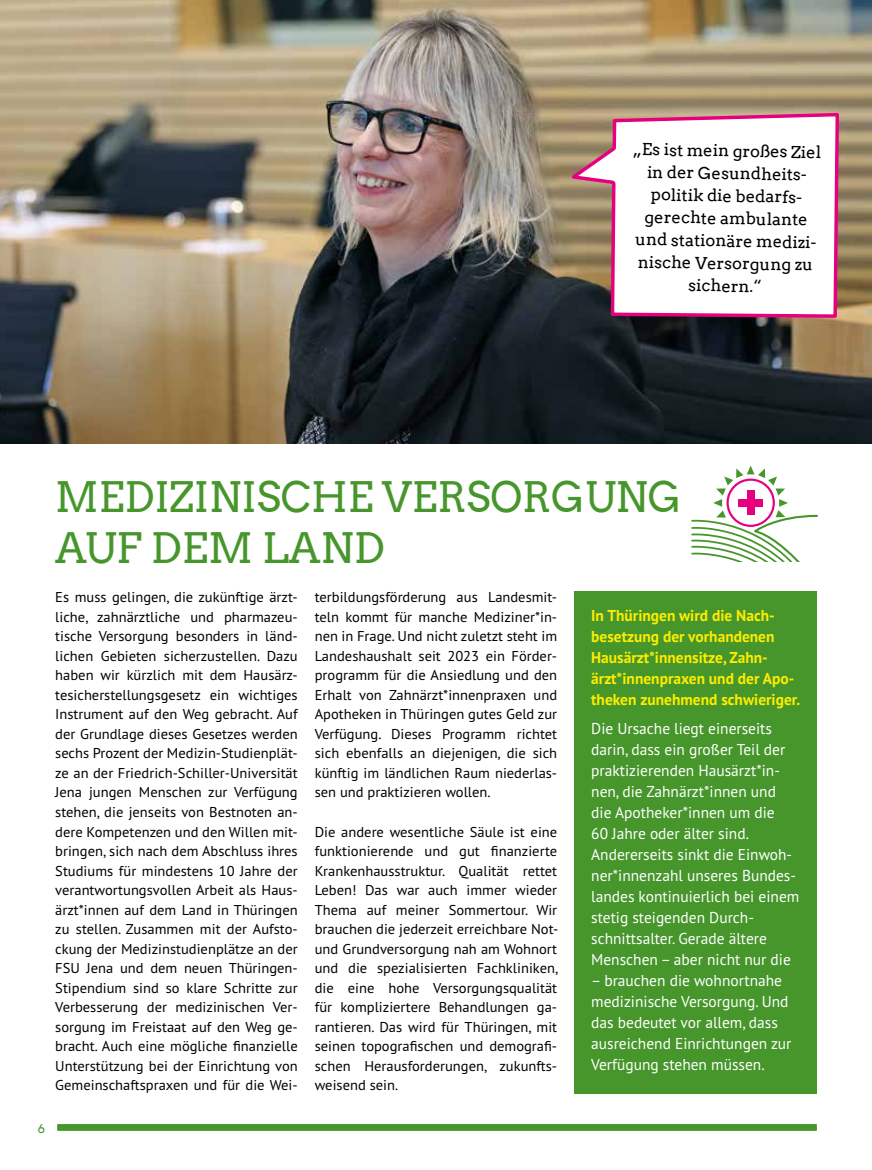
<style>
.page{position:relative;width:872px;height:1170px;background:#fff}
.page>*{position:absolute;margin:0;border:0;box-sizing:border-box;transform-origin:0 0}
.t1{font:42px/50.4px "Arvo";color:#46962b}
.t2{font:16.5px/22.5px "Arvo";color:#000;text-align:center}
.t3{font:15.75px/21px "PT Sans Pro";color:#fff}
.t4{font:700 15.75px/21px "PT Sans Pro";color:#ffed00}
.t5{font:14.25px/19.5px "PT Sans Pro";color:#000;text-align:justify}
.t6{font:12px "Arvo";color:#46962b}
</style>
<div class="page">
<img style="left:0;top:0;width:872px;height:443px">
<div style="left:57px;top:1124px;width:759px;height:6px;background:#46962b"></div>
<svg style="left:691px;top:465px;width:127px;height:97px"></svg>
<div style="left:574px;top:591px;width:242px;height:502px;background:#46962b"></div>
<svg style="left:564px;top:111px;width:276px;height:208px"></svg>
<div style="left:726px;top:478px;width:49px;height:49px;border:2px solid #e6007d;border-radius:50%"></div>
<div style="left:747px;top:490px;width:7px;height:24px;background:#e6007d"></div>
<div style="left:738px;top:499px;width:24px;height:7px;background:#e6007d"></div>
<p class="t2" style="left:634px;top:138px;width:189px;rotate:1deg">„Es ist mein großes Ziel in der Gesundheits&shy;politik die bedarfs&shy;gerechte ambulante und stationäre medizi&shy;nische Versorgung zu sichern.“</p>
<h1 class="t1" style="left:55px;top:472px;width:627px">MEDIZINISCHE VERSORGUNG<br>AUF DEM LAND</h1>
<p class="t5" style="left:55px;top:587px;width:244px">Es muss gelingen, die zukünftige ärzt&shy;liche, zahnärztliche und pharmazeu&shy;tische Versorgung besonders in länd&shy;lichen Gebieten sicherzustellen. Dazu haben wir kürzlich mit dem Hausärz&shy;tesicherstellungsgesetz ein wichtiges Instrument auf den Weg gebracht. Auf der Grundlage dieses Gesetzes werden sechs Prozent der Medizin-Studienplät&shy;ze an der Friedrich-Schiller-Universität Jena jungen Menschen zur Verfügung stehen, die jenseits von Bestnoten an&shy;dere Kompetenzen und den Willen mit&shy;bringen, sich nach dem Abschluss ihres Studiums für mindestens 10 Jahre der verantwortungsvollen Arbeit als Haus&shy;ärzt*innen auf dem Land in Thüringen zu stellen. Zusammen mit der Aufsto&shy;ckung der Medizinstudienplätze an der FSU Jena und dem neuen Thüringen-Stipendium sind so klare Schritte zur Verbesserung der medizinischen Ver&shy;sorgung im Freistaat auf den Weg ge&shy;bracht. Auch eine mögliche finanzielle Unterstützung bei der Einrichtung von Gemeinschaftspraxen und für die Wei-</p>
<p class="t5" style="left:315px;top:587px;width:244px">terbildungsförderung aus Landesmit&shy;teln kommt für manche Mediziner*in&shy;nen in Frage. Und nicht zuletzt steht im Landeshaushalt seit 2023 ein Förder&shy;programm für die Ansiedlung und den Erhalt von Zahnärzt*innenpraxen und Apotheken in Thüringen gutes Geld zur Verfügung. Dieses Programm richtet sich ebenfalls an diejenigen, die sich künftig im ländlichen Raum niederlas&shy;sen und praktizieren wollen.</p>
<p class="t5" style="left:315px;top:821px;width:245px">Die andere wesentliche Säule ist eine funktionierende und gut finanzierte Krankenhausstruktur. Qualität rettet Leben! Das war auch immer wieder Thema auf meiner Sommertour. Wir brauchen die jederzeit erreichbare Not&shy;und Grundversorgung nah am Wohnort und die spezialisierten Fachkliniken, die eine hohe Versorgungsqualität für kompliziertere Behandlungen ga&shy;rantieren. Das wird für Thüringen, mit seinen topografischen und demografi&shy;schen Herausforderungen, zukunfts&shy;weisend sein.</p>
<p class="t4" style="left:591px;top:604px;width:210px">In Thüringen wird die Nach&shy;besetzung der vorhandenen<br>Hausärzt*innensitze, Zahn&shy;ärzt*innenpraxen und der Apo&shy;theken zunehmend schwieriger.</p>
<p class="t3" style="left:591px;top:717px;width:210px">Die Ursache liegt einerseits darin, dass ein großer Teil der praktizierenden Hausärzt*in&shy;nen, die Zahnärzt*innen und die Apotheker*innen um die<br>60 Jahre oder älter sind.<br>Andererseits sinkt die Einwoh&shy;ner*innenzahl unseres Bundes&shy;landes kontinuierlich bei einem stetig steigenden Durch&shy;schnittsalter. Gerade ältere<br>Menschen – aber nicht nur die</p>
<p class="t3" style="left:591px;top:969px;width:202px">– brauchen die wohnortnahe medizinische Versorgung. Und das bedeutet vor allem, dass ausreichend Einrichtungen zur<br>Verfügung stehen müssen.</p>
<p class="t6" style="left:38px;top:1121px;width:9px">6</p>
</div>
